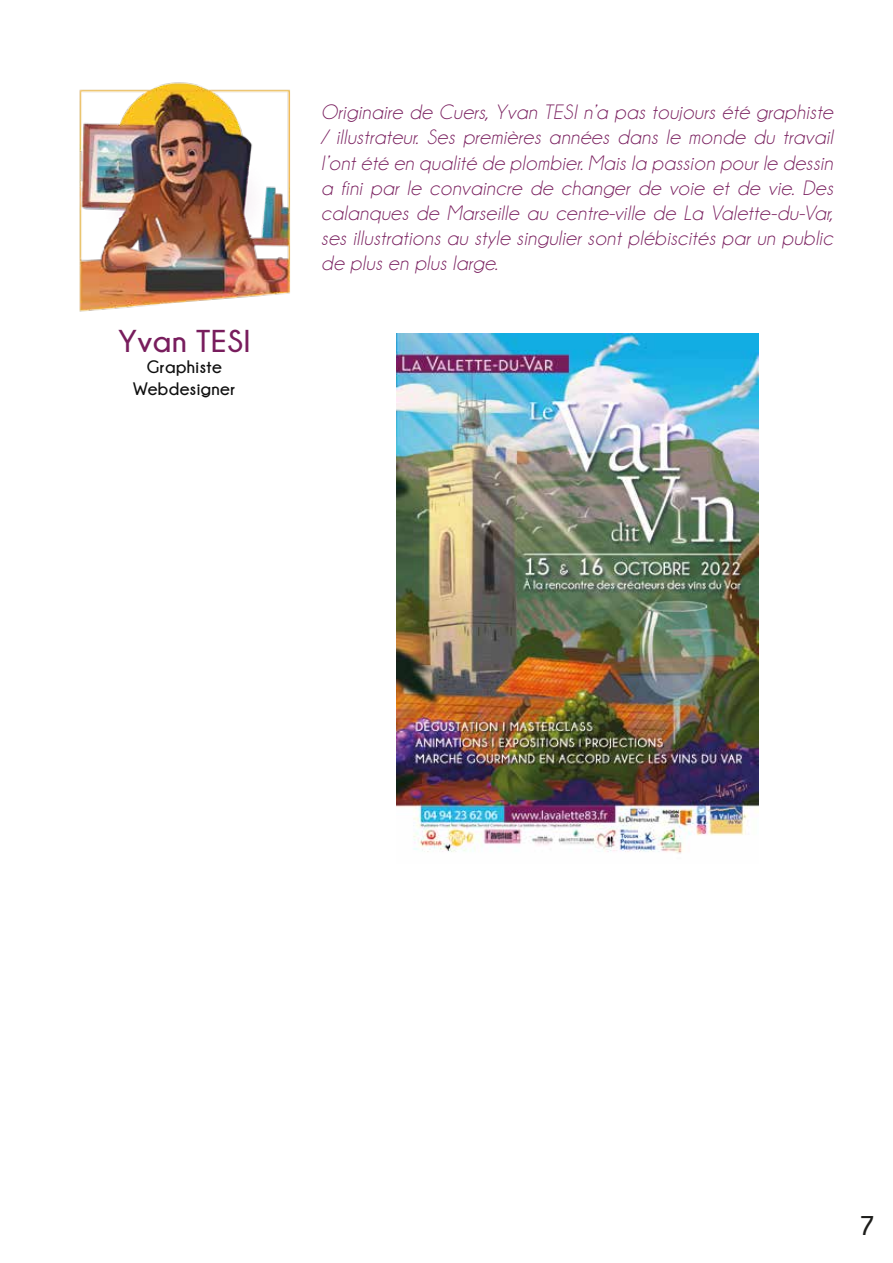
<style>
.page{position:relative;width:893px;height:1263px;background:#fff}
.page>*{position:absolute;margin:0;border:0;box-sizing:border-box;transform-origin:0 0}
.t1{font:700 31.5px "Champagne&Limousines";letter-spacing:.025em;color:#781d5d}
.t2{font:700 27px "Champagne&Limousines";color:#1d1d1b}
.t3{font:italic 21px/25.2px "Champagne&Limousines";letter-spacing:.025em;color:#781d5d;text-align:justify}
.t4{font:700 18px/21.6px "Champagne&Limousines";letter-spacing:.025em;color:#0f0f0f;text-align:center}
</style>
<div class="page">
<img style="left:79px;top:82px;width:211px;height:230px">
<img style="left:396px;top:334px;width:362px;height:520px">
<h1 class="t1" style="left:118px;top:323px;width:134px">Yvan TESI</h1>
<p class="t4" style="left:133px;top:356px;width:104px">Graphiste<br>Webdesigner</p>
<p class="t3" style="left:321px;top:100px;width:513px">Originaire de Cuers, Yvan TESI n’a pas toujours été graphiste / illustrateur. Ses premières années dans le monde du travail l’ont été en qualité de plombier. Mais la passion pour le dessin a fini par le convaincre de changer de voie et de vie. Des calanques de Marseille au centre-ville de La Valette-du-Var, ses illustrations au style singulier sont plébiscités par un public de plus en plus large.</p>
<p class="t2" style="left:860px;top:1211px;width:17px">7</p>
</div>
